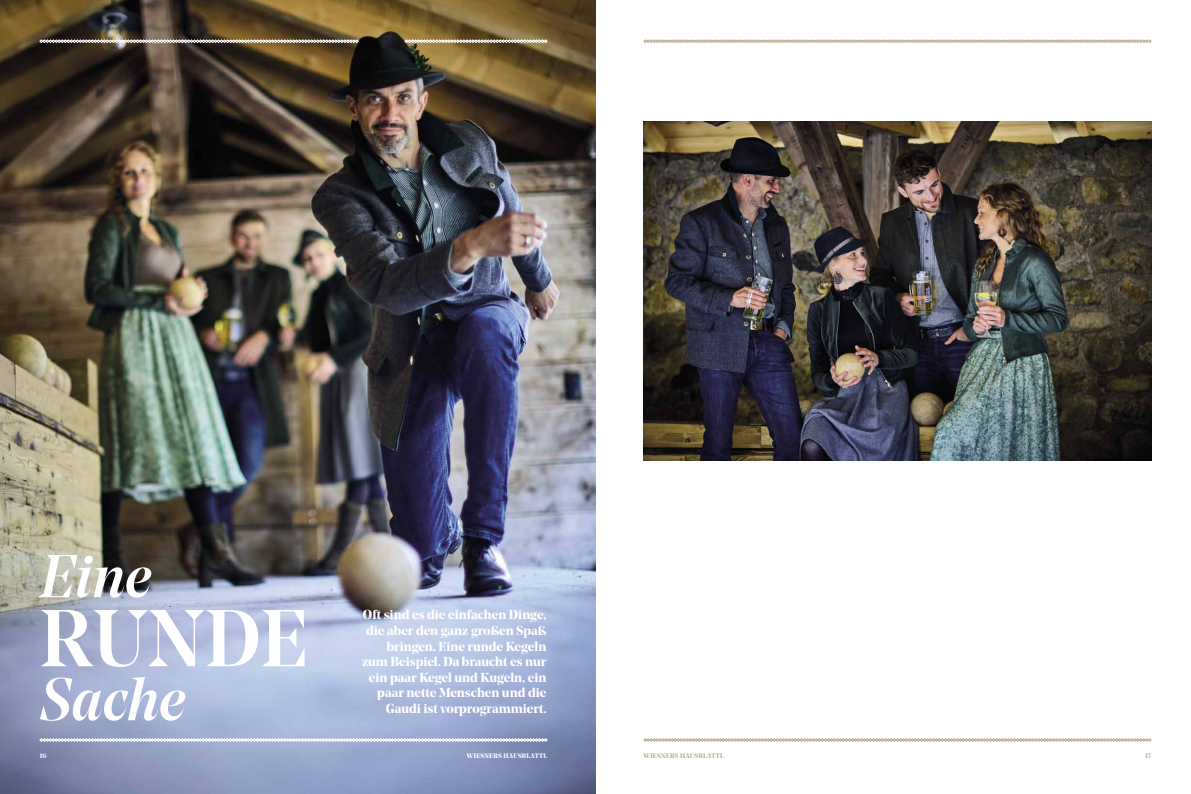
<style>
.page{position:relative;width:1191px;height:794px;background:#fff}
.page>*{position:absolute;margin:0;border:0;box-sizing:border-box;transform-origin:0 0}
.t1{font:500 80px "Noe Display";letter-spacing:.015em;color:#fff}
.t2{font:italic 500 60px "Noe Display";color:#fff}
.t3{font:700 13px/15.6px "Noe Display";color:#fff;text-align:right}
.t4{font:700 6.5px "Noe Display";letter-spacing:.04em;color:#fff}
.t5{font:700 6.5px "Noe Display";letter-spacing:.04em;color:#bbae93}
</style>
<div class="page">
<img style="left:0;top:0;width:595px;height:794px">
<svg style="left:643px;top:738px;width:508px;height:3px;background:#cec5b2"></svg>
<svg style="left:643px;top:39px;width:508px;height:4px"></svg>
<svg style="left:39px;top:738px;width:508px;height:3px"></svg>
<svg style="left:404px;top:40px;width:143px;height:3px"></svg>
<img style="left:643px;top:122px;width:508px;height:338px">
<svg style="left:39px;top:39px;width:319px;height:4px"></svg>
<h2 class="t2" style="left:40px;top:538px;width:114px">Eine</h2>
<h1 class="t1" style="left:40px;top:588px;width:270px">RUNDE</h1>
<h2 class="t2" style="left:40px;top:661px;width:148px">Sache</h2>
<p class="t3" style="left:362px;top:607px;width:186px">Oft sind es die einfachen Dinge, die aber den ganz großen Spaß bringen. Eine runde Kegeln zum Beispiel. Da braucht es nur ein paar Kegel und Kugeln, ein paar nette Menschen und die<br>Gaudi ist vorprogrammiert.</p>
<p class="t4" style="left:40px;top:751px;width:8px">16</p>
<p class="t4" style="left:467px;top:751px;width:82px">WIESNERS HAUSBLATTL</p>
<p class="t5" style="left:643px;top:751px;width:82px">WIESNERS HAUSBLATTL</p>
<p class="t5" style="left:1145px;top:751px;width:8px">17</p>
</div>
